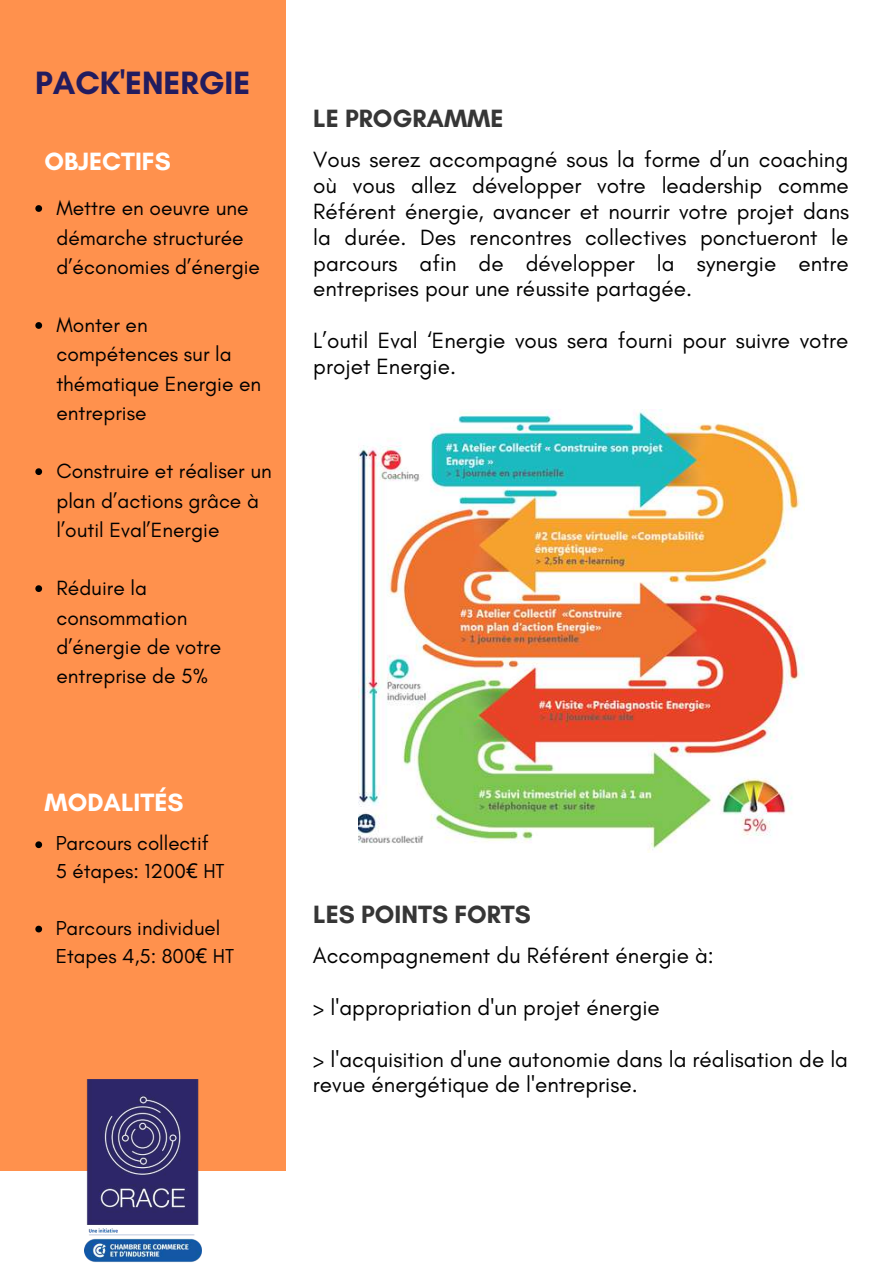
<style>
.page{position:relative;width:893px;height:1264px;background:#fff}
.page>*{position:absolute;margin:0;border:0;box-sizing:border-box;transform-origin:0 0}
.t1{font:700 32.85px "Glacial Indifference";color:#221c5f}
.t2{font:700 25.5px "Glacial Indifference";color:#363636}
.t3{font:700 25.5px "Glacial Indifference";color:#fff}
.t4{font:22.5px/25.8px "Glacial Indifference";color:#000}
.t5{font:21px/29.2px "Glacial Indifference";color:#000}
.t6{font:20.55px "Glacial Indifference";color:#000}
.s1{font-family:"Noto Sans"}
</style>
<div class="page">
<div style="left:0;top:0;width:286px;height:1170px;background:#ff914d"></div>
<svg style="left:35px;top:205px;width:7px;height:7px"></svg>
<svg style="left:35px;top:322px;width:7px;height:7px"></svg>
<svg style="left:35px;top:468px;width:7px;height:7px"></svg>
<svg style="left:35px;top:585px;width:7px;height:7px"></svg>
<img style="left:359px;top:410px;width:445px;height:442px">
<img style="left:84px;top:1079px;width:117px;height:182px">
<svg style="left:35px;top:841px;width:7px;height:7px"></svg>
<svg style="left:35px;top:925px;width:7px;height:7px"></svg>
<h1 class="t1" style="left:35px;top:63px;width:217px">PACK'ENERGIE</h1>
<p class="t3" style="left:45px;top:146px;width:128px">OBJECTIFS</p>
<p class="t5" style="left:56px;top:193px;width:205px">Mettre en oeuvre une démarche structurée d’économies d’énergie</p>
<p class="t5" style="left:56px;top:310px;width:206px">Monter en compétences sur la thématique Energie en entreprise</p>
<p class="t5" style="left:56px;top:456px;width:217px">Construire et réaliser un plan d’actions grâce à l’outil Eval’Energie</p>
<p class="t5" style="left:56px;top:573px;width:166px">Réduire la consommation d’énergie de votre entreprise de 5%</p>
<p class="t3" style="left:45px;top:786px;width:140px">MODALITÉS</p>
<p class="t6" style="left:56px;top:830px;width:154px">Parcours collectif</p>
<p class="t6" style="left:56px;top:859px;width:170px">5 étapes: 1200<span class="s1">€</span> HT</p>
<p class="t6" style="left:56px;top:915px;width:166px">Parcours individuel</p>
<p class="t2" style="left:313px;top:102px;width:192px">LE PROGRAMME</p>
<p class="t4" style="left:313px;top:146px;width:537px;text-align:justify">Vous serez accompagné sous la forme d’un coaching où vous allez développer votre leadership comme Référent énergie, avancer et nourrir votre projet dans la durée. Des rencontres collectives ponctueront le parcours afin de développer la synergie entre entreprises pour une réussite partagée.</p>
<p class="t4" style="left:313px;top:327px;width:536px">L’outil Eval ‘Energie vous sera fourni pour suivre votre projet Energie.</p>
<p class="t2" style="left:313px;top:898px;width:219px">LES POINTS FORTS</p>
<p class="t6" style="left:56px;top:943px;width:180px">Etapes 4,5: 800<span class="s1">€</span> HT</p>
<p class="t4" style="left:313px;top:942px;width:402px">Accompagnement du Référent énergie à:</p>
<p class="t4" style="left:313px;top:994px;width:348px">&gt; l'appropriation d'un projet énergie</p>
<p class="t4" style="left:313px;top:1045px;width:536px">&gt; l'acquisition d'une autonomie dans la réalisation de la revue énergétique de l'entreprise.</p>
</div>
